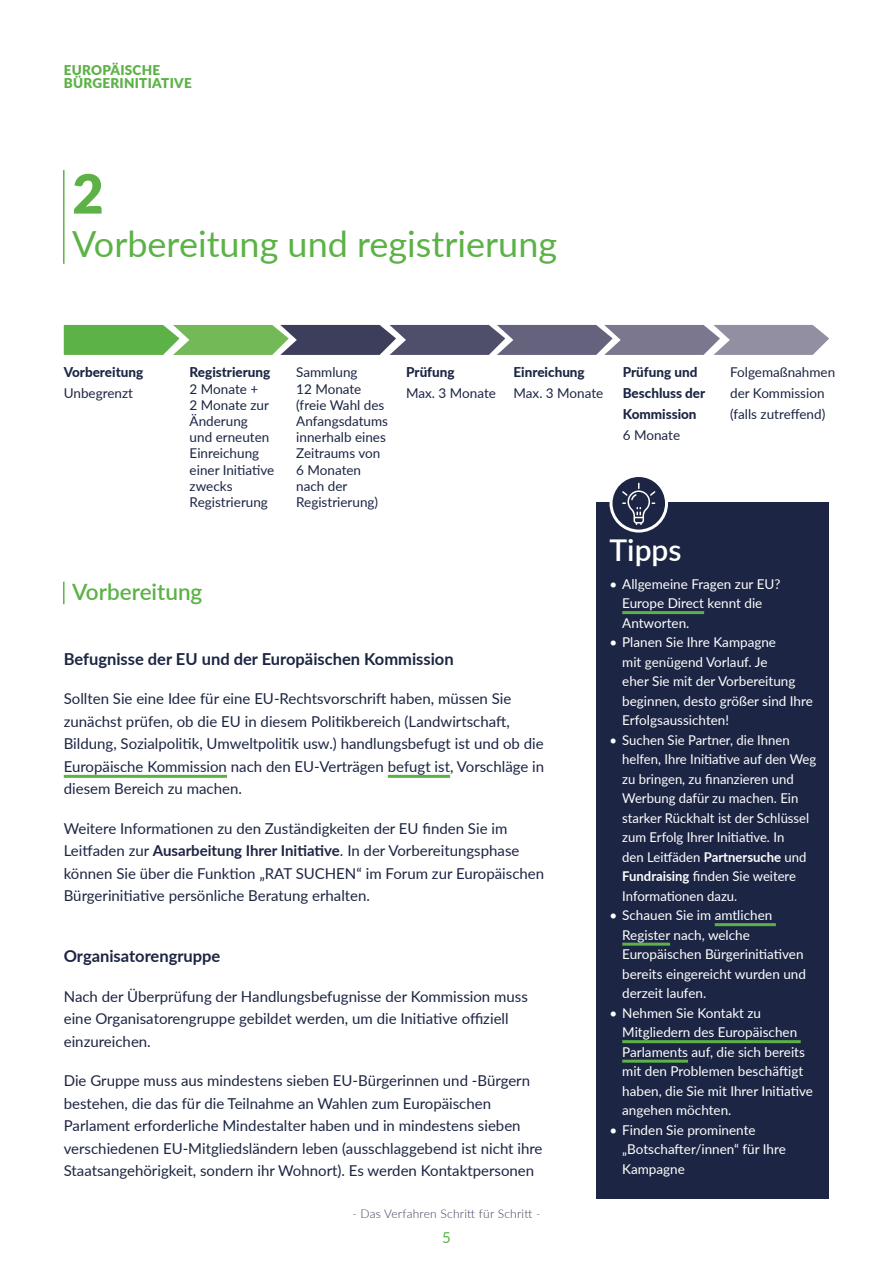
<style>
.page{position:relative;width:893px;height:1263px;background:#fff}
.page>*{position:absolute;margin:0;border:0;box-sizing:border-box;transform-origin:0 0}
.t1{font:900 54px "Lato";color:#5cb246}
.t2{font:36px "Lato";color:#5cb246}
.t3{font:600 30px "Lato";color:#fff}
.t4{font:600 22.5px "Lato";color:#5cb246}
.t5{font:700 16.5px "Lato";color:#1c2543}
.t6{font:15px/22.5px "Lato";color:#1c2543}
.t7{font:15px "Lato";color:#5cb246}
.t8{font:13.5px/19.5px "Lato";color:#fff}
.t9{font:13.5px/16.2px "Lato";color:#1c2543}
.t10{font:800 13.5px/21px "Lato";color:#1c2543}
.t11{font:900 13.5px/13.5px "Lato";letter-spacing:.02em;color:#5cb246}
.t12{font:300 12px "Lato";letter-spacing:.02em;color:#3c3e5c}
.s1{font-weight:700}
</style>
<div class="page">
<hr style="left:63px;top:170px;width:2px;height:94px;background:#5cb246">
<svg style="left:64px;top:325px;width:765px;height:30px;background:#72867b"></svg>
<hr style="left:63px;top:582px;width:2px;height:22px;background:#5cb246">
<hr style="left:64px;top:775px;width:163px;height:3px;background:#5cb246">
<hr style="left:388px;top:775px;width:62px;height:3px;background:#5cb246">
<div style="left:597px;top:502px;width:232px;height:697px;background:#1c2543"></div>
<hr style="left:622px;top:611px;width:82px;height:3px;background:#5cb246">
<hr style="left:715px;top:923px;width:61px;height:3px;background:#5cb246">
<hr style="left:622px;top:943px;width:48px;height:3px;background:#5cb246">
<hr style="left:622px;top:1040px;width:179px;height:3px;background:#5cb246">
<hr style="left:622px;top:1060px;width:66px;height:3px;background:#5cb246">
<svg style="left:611px;top:475px;width:55px;height:56px"></svg>
<div style="left:609px;top:474px;width:59px;height:58px;border:3px solid #fff;border-radius:50%"></div>
<svg style="left:622px;top:483px;width:33px;height:42px"></svg>
<p class="t11" style="left:64px;top:62px;width:129px">EUROPÄISCHE<br>BÜRGERINITIATIVE</p>
<h1 class="t1" style="left:72px;top:153px;width:33px">2</h1>
<h2 class="t2" style="left:72px;top:218px;width:486px">Vorbereitung und registrierung</h2>
<p class="t10" style="left:64px;top:361px;width:81px">Vorbereitung</p>
<p class="t9" style="left:64px;top:385px;width:71px">Unbegrenzt</p>
<p class="t10" style="left:190px;top:361px;width:82px">Registrierung</p>
<p class="t9" style="left:190px;top:380px;width:86px">2 Monate +<br>2 Monate zur<br>Änderung<br>und erneuten<br>Einreichung einer Initiative zwecks<br>Registrierung</p>
<p class="t9" style="left:296px;top:364px;width:93px">Sammlung<br>12 Monate (freie Wahl des<br>Anfangsdatums innerhalb eines<br>Zeitraums von<br>6 Monaten nach der<br>Registrierung)</p>
<p class="t10" style="left:514px;top:361px;width:73px">Einreichung</p>
<p class="t10" style="left:406px;top:361px;width:50px">Prüfung</p>
<p class="t9" style="left:406px;top:385px;width:91px">Max. 3 Monate</p>
<p class="t9" style="left:514px;top:385px;width:91px">Max. 3 Monate</p>
<p class="t10" style="left:623px;top:361px;width:84px">Prüfung und<br>Beschluss der<br>Kommission</p>
<p class="t9" style="left:623px;top:427px;width:59px">6 Monate</p>
<p class="t9" style="left:730px;top:361px;width:107px;line-height:21px">Folgemaßnahmen der Kommission (falls zutreffend)</p>
<h3 class="t4" style="left:72px;top:575px;width:132px">Vorbereitung</h3>
<p class="t5" style="left:64px;top:647px;width:391px">Befugnisse der EU und der Europäischen Kommission</p>
<p class="t6" style="left:64px;top:687px;width:482px">Sollten Sie eine Idee für eine EU-Rechtsvorschrift haben, müssen Sie zunächst prüfen, ob die EU in diesem Politikbereich (Landwirtschaft, Bildung, Sozialpolitik, Umweltpolitik usw.) handlungsbefugt ist und ob die Europäische Kommission nach den EU-Verträgen befugt ist, Vorschläge in diesem Bereich zu machen.</p>
<p class="t6" style="left:64px;top:816px;width:482px">Weitere Informationen zu den Zuständigkeiten der EU finden Sie im Leitfaden zur <span class="s1">Ausarbeitung Ihrer Initiative</span>. In der Vorbereitungsphase können Sie über die Funktion „RAT SUCHEN“ im Forum zur Europäischen Bürgerinitiative persönliche Beratung erhalten.</p>
<p class="t5" style="left:64px;top:944px;width:158px">Organisatorengruppe</p>
<p class="t6" style="left:64px;top:984px;width:466px">Nach der Überprüfung der Handlungsbefugnisse der Kommission muss eine Organisatorengruppe gebildet werden, um die Initiative offiziell einzureichen.</p>
<p class="t6" style="left:64px;top:1069px;width:480px">Die Gruppe muss aus mindestens sieben EU-Bürgerinnen und -Bürgern bestehen, die das für die Teilnahme an Wahlen zum Europäischen Parlament erforderliche Mindestalter haben und in mindestens sieben verschiedenen EU-Mitgliedsländern leben (ausschlaggebend ist nicht ihre Staatsangehörigkeit, sondern ihr Wohnort). Es werden Kontaktpersonen</p>
<p class="t12" style="left:352px;top:1206px;width:190px">- Das Verfahren Schritt für Schritt -</p>
<p class="t7" style="left:442px;top:1227px;width:10px">5</p>
<h3 class="t3" style="left:609px;top:528px;width:74px">Tipps</h3>
<p class="t8" style="left:622px;top:573px;width:160px;text-indent:-13px">• Allgemeine Fragen zur EU?<br>Europe Direct kennt die<br>Antworten.</p>
<p class="t8" style="left:622px;top:632px;width:192px;text-indent:-13px">• Planen Sie Ihre Kampagne<br>mit genügend Vorlauf. Je<br>eher Sie mit der Vorbereitung beginnen, desto größer sind Ihre<br>Erfolgsaussichten!</p>
<p class="t8" style="left:622px;top:729px;width:196px;text-indent:-13px">• Suchen Sie Partner, die Ihnen helfen, Ihre Initiative auf den Weg zu bringen, zu finanzieren und<br>Werbung dafür zu machen. Ein starker Rückhalt ist der Schlüssel zum Erfolg Ihrer Initiative. In<br>den Leitfäden <span class="s1">Partnersuche</span> und<br><span class="s1">Fundraising</span> finden Sie weitere<br>Informationen dazu.</p>
<p class="t8" style="left:622px;top:905px;width:185px;text-indent:-13px">• Schauen Sie im amtlichen<br>Register nach, welche<br>Europäischen Bürgerinitiativen bereits eingereicht wurden und derzeit laufen.</p>
<p class="t8" style="left:622px;top:1002px;width:192px;text-indent:-13px">• Nehmen Sie Kontakt zu<br>Mitgliedern des Europäischen<br>Parlaments auf, die sich bereits mit den Problemen beschäftigt haben, die Sie mit Ihrer Initiative angehen möchten.</p>
<p class="t8" style="left:622px;top:1119px;width:165px;text-indent:-13px">• Finden Sie prominente „Botschafter/innen“ für Ihre<br>Kampagne</p>
</div>
